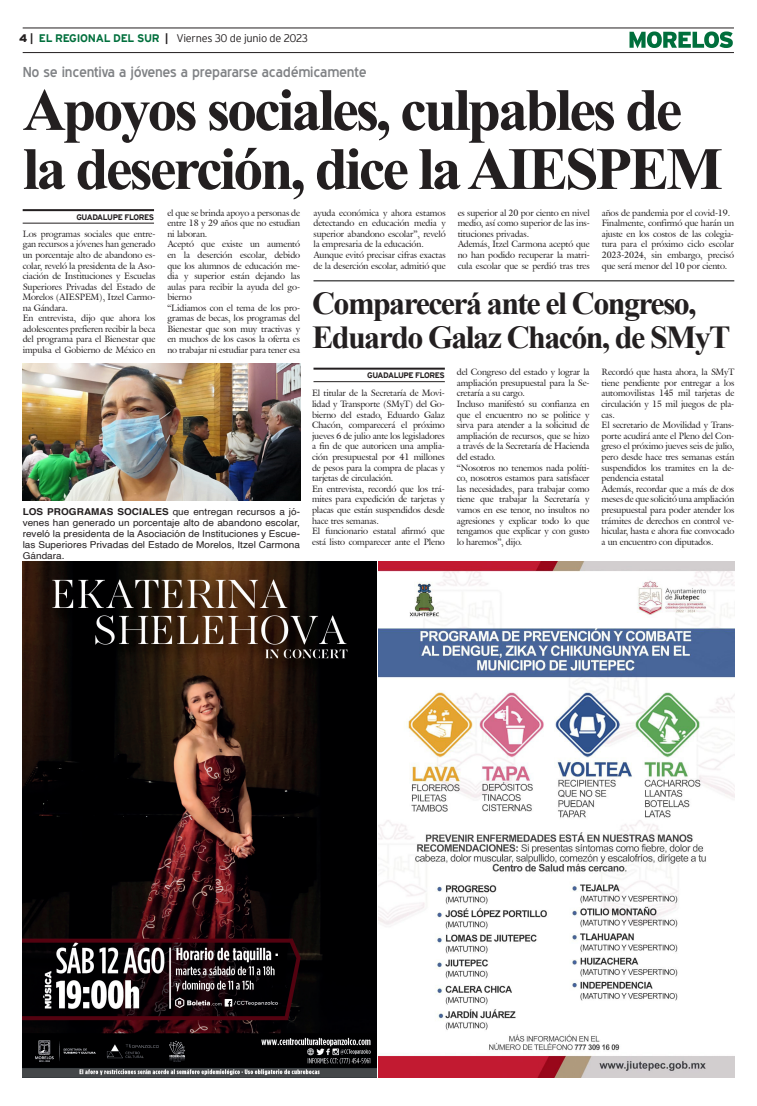
<style>
.page{position:relative;width:757px;height:1106px;background:#fff}
.page>*{position:absolute;margin:0;border:0;box-sizing:border-box;transform-origin:0 0}
.Cabeza_01{font:700 60px "Times New Roman";letter-spacing:-.05em;color:#231f20}
.Cabeza_03{font:700 32px "Times New Roman";letter-spacing:-.05em;color:#231f20}
.Balazo_01{font:14px "Blue Highway";letter-spacing:-.015em;color:#808285;scale:1.05 1}
.t1{font:300 11px "Interstate";letter-spacing:-.025em;color:#231f20}
.Pie_de_foto{font:9.5px/11px "Helvetica";letter-spacing:.005em;color:#231f20;text-align:justify;scale:1.05 1}
.t2{font:9px/10.6px "Galliard IT Cby BT";letter-spacing:-.01em;color:#231f20;text-align:justify}
.t3{font:700 8px "Interstate";letter-spacing:-.05em;color:#231f20}
.s1{font-weight:900}
.s2{font-weight:700}
.s3{font-weight:700;color:#006f3c}
</style>
<div class="page">
<hr style="left:23px;top:28px;width:711px;height:1px;background:#231f20">
<hr style="left:23px;top:52px;width:711px;height:1px;background:#231f20">
<svg style="left:629px;top:31px;width:104px;height:17px"></svg>
<img style="left:23px;top:561px;width:353px;height:516px">
<img style="left:378px;top:561px;width:356px;height:516px">
<hr style="left:23px;top:209px;width:131px;height:2px;background:#231f20">
<hr style="left:23px;top:223px;width:131px;height:1px;background:#231f20">
<hr style="left:313px;top:367px;width:132px;height:2px;background:#231f20">
<hr style="left:313px;top:381px;width:132px;height:1px;background:#231f20">
<hr style="left:313px;top:280px;width:421px;height:1px;background:#000">
<img style="left:23px;top:363px;width:277px;height:137px">
<p class="t1" style="left:19px;top:32px;width:290px"><span class="s1">4</span> <span class="s2">|</span> <span class="s3">EL REGIONAL DEL SUR</span> <span class="s2">|</span> Viernes 30 de junio de 2023</p>
<p class="Balazo_01" style="left:23px;top:63px;width:329px">No se incentiva a jóvenes a prepararse académicamente</p>
<p class="Cabeza_01" style="left:23px;top:67px;width:661px">Apoyos sociales, culpables de</p>
<p class="Cabeza_01" style="left:23px;top:126px;width:701px">la deserción, dice la AIESPEM</p>
<p class="t3" style="left:76px;top:212px;width:79px">GUADALUPE FLORES</p>
<p class="t2" style="left:313px;top:207px;width:134px">ayuda económica y ahora estamos detectando en educación media y superior abandono escolar”, reveló la empresaria de la educación.</p>
<p class="t2" style="left:313px;top:249px;width:134px">Aunque evitó precisar cifras exactas de la deserción escolar, admitió que</p>
<p class="t2" style="left:167px;top:207px;width:134px">el que se brinda apoyo a personas de entre 18 y 29 años que no estudian ni laboran.</p>
<p class="t2" style="left:167px;top:239px;width:134px">Aceptó que existe un aumentó en la deserción escolar, debido que los alumnos de educación me&shy;dia y superior están dejando las aulas para recibir la ayuda del go&shy;bierno</p>
<p class="t2" style="left:167px;top:302px;width:134px">“Lidiamos con el tema de los pro&shy;gramas de becas, los programas del Bienestar que son muy tractivas y en muchos de los casos la oferta es no trabajar ni estudiar para tener esa</p>
<p class="t2" style="left:602px;top:207px;width:130px">años de pandemia por el covid-19.</p>
<p class="t2" style="left:602px;top:218px;width:134px">Finalmente, confirmó que harán un ajuste en los costos de las colegia&shy;tura para el próximo ciclo escolar 2023-2024, sin embargo, precisó que será menor del 10 por ciento.</p>
<p class="t2" style="left:458px;top:207px;width:134px">es superior al 20 por ciento en nivel medio, así como superior de las ins&shy;tituciones privadas.</p>
<p class="t2" style="left:458px;top:239px;width:134px">Además, Itzel Carmona aceptó que no han podido recuperar la matri&shy;cula escolar que se perdió tras tres</p>
<p class="t2" style="left:23px;top:228px;width:134px">Los programas sociales que entre&shy;gan recursos a jóvenes han generado un porcentaje alto de abandono es&shy;colar, reveló la presidenta de la Aso&shy;ciación de Instituciones y Escuelas Superiores Privadas del Estado de Morelos (AIESPEM), Itzel Carmo&shy;na Gándara.</p>
<p class="t2" style="left:23px;top:312px;width:134px">En entrevista, dijo que ahora los adolescentes prefieren recibir la beca del programa para el Bienestar que impulsa el Gobierno de México en</p>
<p class="Cabeza_03" style="left:312px;top:280px;width:386px">Comparecerá ante el Congreso,</p>
<p class="Cabeza_03" style="left:312px;top:314px;width:420px">Eduardo Galaz Chacón, de SMyT</p>
<p class="t3" style="left:367px;top:371px;width:79px">GUADALUPE FLORES</p>
<p class="t2" style="left:601px;top:367px;width:134px">Recordó que hasta ahora, la SMyT tiene pendiente por entregar a los automovilistas 145 mil tarjetas de circulación y 15 mil juegos de pla&shy;cas.</p>
<p class="t2" style="left:601px;top:420px;width:134px">El secretario de Movilidad y Trans&shy;porte acudirá ante el Pleno del Con&shy;greso el próximo jueves seis de julio, pero desde hace tres semanas están suspendidos los tramites en la de&shy;pendencia estatal</p>
<p class="t2" style="left:601px;top:483px;width:134px">Además, recordar que a más de dos meses de que solicitó una ampliación presupuestal para poder atender los trámites de derechos en control ve&shy;hicular, hasta e ahora fue convocado a un encuentro con diputados.</p>
<p class="t2" style="left:457px;top:367px;width:134px">del Congreso del estado y lograr la ampliación presupuestal para la Se&shy;cretaría a su cargo.</p>
<p class="t2" style="left:457px;top:398px;width:134px">Incluso manifestó su confianza en que el encuentro no se politice y sirva para atender a la solicitud de ampliación de recursos, que se hizo a través de la Secretaría de Hacienda del estado.</p>
<p class="t2" style="left:457px;top:462px;width:134px">“Nosotros no tenemos nada políti&shy;co, nosotros estamos para satisfacer las necesidades, para trabajar como tiene que trabajar la Secretaría y vamos en ese tenor, no insultos no agresiones y explicar todo lo que tengamos que explicar y con gusto lo haremos”, dijo.</p>
<p class="t2" style="left:312px;top:388px;width:134px">El titular de la Secretaría de Movi&shy;lidad y Transporte (SMyT) del Go&shy;bierno del estado, Eduardo Galaz Chacón, comparecerá el próximo jueves 6 de julio ante los legisladores a fin de que autoricen una amplia&shy;ción presupuestal por 41 millones de pesos para la compra de placas y tarjetas de circulación.</p>
<p class="t2" style="left:312px;top:483px;width:134px">En entrevista, recordó que los trá&shy;mites para expedición de tarjetas y placas que están suspendidos desde hace tres semanas.</p>
<p class="t2" style="left:312px;top:526px;width:134px">El funcionario estatal afirmó que está listo comparecer ante el Pleno</p>
<p class="Pie_de_foto" style="left:23px;top:506px;width:266px"><span class="s2">LOS PROGRAMAS SOCIALES</span> que entregan recursos a jó&shy;venes han generado un porcentaje alto de abandono escolar, reveló la presidenta de la Asociación de Instituciones y Escue&shy;las Superiores Privadas del Estado de Morelos, Itzel Carmona Gándara.</p>
</div>
